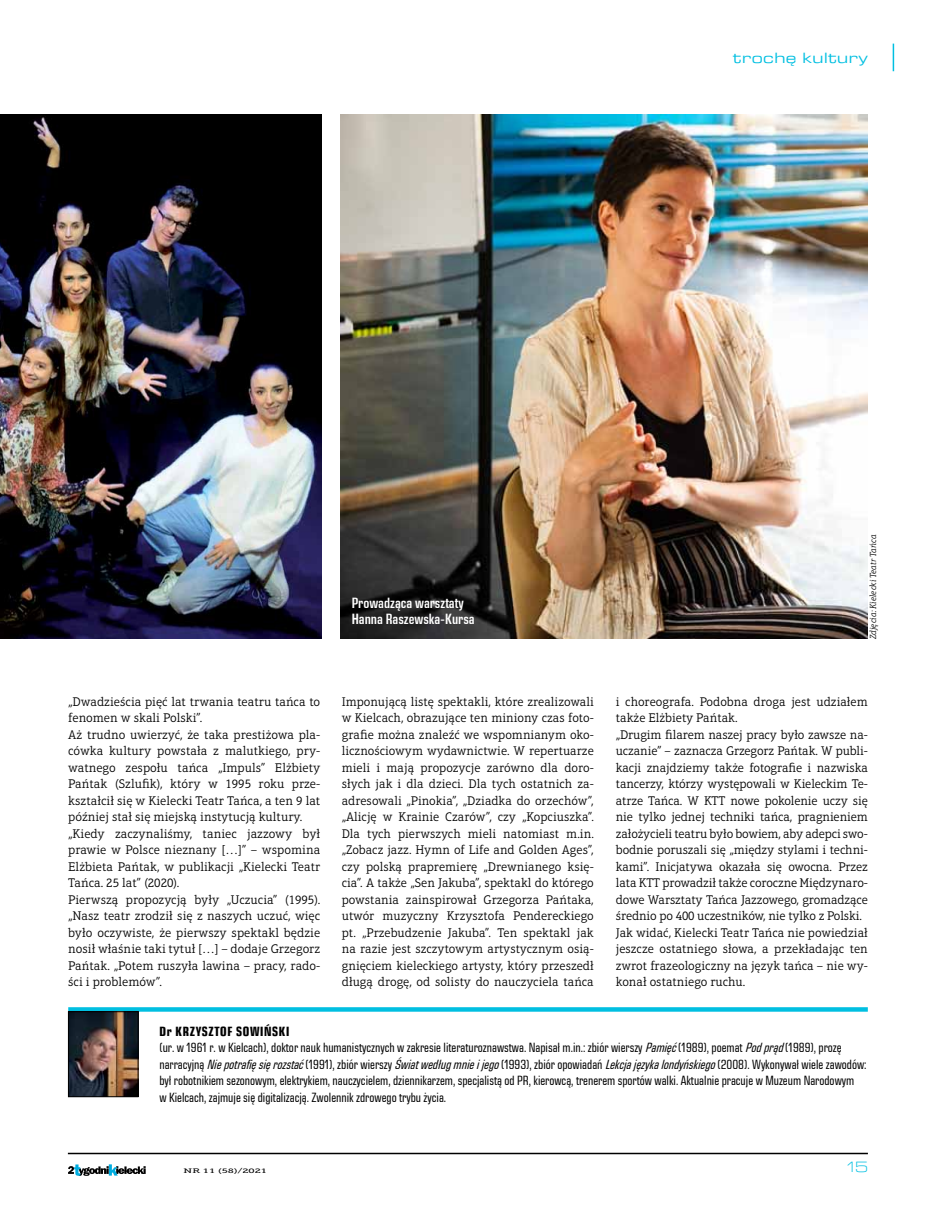
<style>
.page{position:relative;width:936px;height:1225px;background:#fff}
.page>*{position:absolute;margin:0;border:0;box-sizing:border-box;transform-origin:0 0}
.t1{font:600 condensed 15px/16.5px "Eurostile Next W02";color:#fff}
.t2{font:expanded 15px "Eurostile Next W02";letter-spacing:.03em;color:#00bfe1}
.t3{font:300 expanded 15px "Eurostile Next W02";color:#00bfe1}
.t4{font:condensed 13.5px/16.5px "Eurostile Next W02";color:#000}
.t5{font:700 condensed 13.5px "Eurostile Next LTW04";letter-spacing:.05em;color:#000}
.t6{font:300 12.75px/16.5px "Aptifer Slab LTW04";letter-spacing:-.005em;color:#000}
.t7{font:italic 300 9px "Aptifer Slab LTW04";letter-spacing:-.005em;color:#000}
.t8{font:6.75px "Aptifer Slab LTW04";color:#000;scale:1.79 1}
.s1{font-style:italic}
</style>
<div class="page">
<hr style="left:892px;top:44px;width:2px;height:27px;background:#00bfe1">
<hr style="left:68px;top:1152px;width:799px;height:2px;background:#000">
<svg style="left:68px;top:1164px;width:78px;height:11px"></svg>
<svg style="left:68px;top:1007px;width:799px;height:4px;background:#0dc2e2"></svg>
<img style="left:70px;top:1013px;width:66px;height:82px">
<div style="left:68px;top:1011px;width:70px;height:86px;border:1px solid #000"></div>
<img style="left:340px;top:115px;width:527px;height:524px">
<img style="left:0;top:115px;width:321px;height:524px">
<p class="t1" style="left:351px;top:594px;width:124px">Prowadząca warsztaty<br>Hanna Raszewska-Kursa</p>
<p class="t2" style="left:732px;top:50px;width:136px">trochę kultury</p>
<p class="t7" style="left:867px;top:639px;width:106px;rotate:-90deg">Zdjęcia: Kielecki Teatr Tańca</p>
<p class="t6" style="left:68px;top:693px;width:253px">„Dwadzieścia pięć lat trwania teatru tańca to fenomen w skali Polski”.<br>Aż trudno uwierzyć, że taka prestiżowa pla&shy;cówka kultury powstała z malutkiego, pry&shy;watnego zespołu tańca „Impuls” Elżbiety Pańtak (Szlufik), który w 1995 roku prze&shy;kształcił się w Kielecki Teatr Tańca, a ten 9 lat później stał się miejską instytucją kultury. „Kiedy zaczynaliśmy, taniec jazzowy był prawie w Polsce nieznany […]” – wspomina Elżbieta Pańtak, w publikacji „Kielecki Teatr Tańca. 25 lat” (2020).<br>Pierwszą propozycją były „Uczucia” (1995). „Nasz teatr zrodził się z naszych uczuć, więc było oczywiste, że pierwszy spektakl będzie nosił właśnie taki tytuł […] – dodaje Grzegorz Pańtak. „Potem ruszyła lawina – pracy, rado&shy;ści i problemów”.</p>
<p class="t6" style="left:342px;top:693px;width:253px;text-align:justify">Imponującą listę spektakli, które zrealizowali w Kielcach, obrazujące ten miniony czas foto&shy;grafie można znaleźć we wspomnianym oko&shy;licznościowym wydawnictwie. W repertuarze mieli i mają propozycje zarówno dla doro&shy;słych jak i dla dzieci. Dla tych ostatnich za&shy;adresowali „Pinokia”, „Dziadka do orzechów”, „Alicję w Krainie Czarów”, czy „Kopciuszka”.<br>Dla tych pierwszych mieli natomiast m.in. „Zobacz jazz. Hymn of Life and Golden Ages”, czy polską prapremierę „Drewnianego księ&shy;cia”. A także „Sen Jakuba”, spektakl do którego powstania zainspirował Grzegorza Pańtaka, utwór muzyczny Krzysztofa Pendereckiego pt. „Przebudzenie Jakuba”. Ten spektakl jak na razie jest szczytowym artystycznym osią&shy;gnięciem kieleckiego artysty, który przeszedł długą drogę, od solisty do nauczyciela tańca</p>
<p class="t6" style="left:615px;top:693px;width:253px">i choreografa. Podobna droga jest udziałem także Elżbiety Pańtak.<br>„Drugim filarem naszej pracy było zawsze na&shy;uczanie” – zaznacza Grzegorz Pańtak. W publi&shy;kacji znajdziemy także fotografie i nazwiska tancerzy, którzy występowali w Kieleckim Te&shy;atrze Tańca. W KTT nowe pokolenie uczy się nie tylko jednej techniki tańca, pragnieniem założycieli teatru było bowiem, aby adepci swo&shy;bodnie poruszali się „między stylami i techni&shy;kami”. Inicjatywa okazała się owocna. Przez lata KTT prowadził także coroczne Międzynaro&shy;dowe Warsztaty Tańca Jazzowego, gromadzące średnio po 400 uczestników, nie tylko z Polski.<br>Jak widać, Kielecki Teatr Tańca nie powiedział jeszcze ostatniego słowa, a przekładając ten zwrot frazeologiczny na język tańca – nie wy&shy;konał ostatniego ruchu.</p>
<p class="t5" style="left:159px;top:1023px;width:131px">DR KRZYSZTOF SOWIŃSKI</p>
<p class="t4" style="left:159px;top:1039px;width:708px">(ur. w 1961 r. w Kielcach), doktor nauk humanistycznych w zakresie literaturoznawstwa. Napisał m.in.: zbiór wierszy <span class="s1">Pamięć</span>(1989), poemat <span class="s1">Podprąd</span>(1989), prozę narracyjną <span class="s1">Niepotrafięsięrozstać</span>(1991), zbiór wierszy <span class="s1">Światwedługmnieijego</span>(1993), zbiór opowiadań <span class="s1">Lekcjajęzykalondyńskiego</span>(2008). Wykonywał wiele zawodów: był robotnikiem sezonowym, elektrykiem, nauczycielem, dziennikarzem, specjalistą od PR, kierowcą, trenerem sportów walki. Aktualnie pracuje w Muzeum Narodowym<br>w Kielcach, zajmuje się digitalizacją. Zwolennik zdrowego trybu życia.</p>
<p class="t8" style="left:184px;top:1166px;width:48px">NR 11 (58)/2021</p>
<p class="t3" style="left:847px;top:1158px;width:22px">15</p>
</div>
